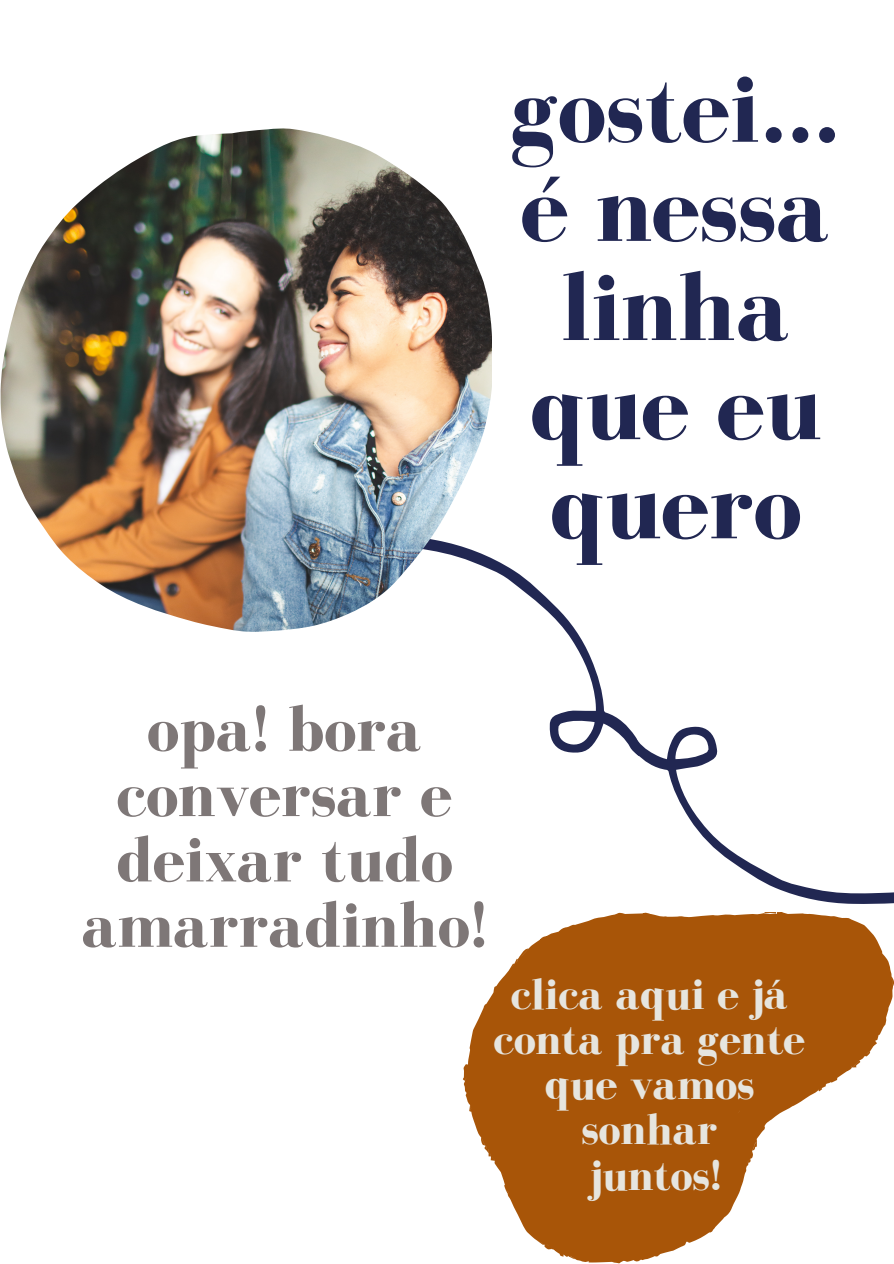
<style>
.page{position:relative;width:894px;height:1264px;background:#fff}
.page>*{position:absolute;margin:0;border:0;box-sizing:border-box;transform-origin:0 0}
.t1{font:700 99.15px/99.1px "Bodoni FLF";color:#212752;text-align:center}
.t2{font:700 66px/65.2px "Bodoni FLF";color:#7e7777;text-align:center}
.t3{font:700 45px/45px "Bodoni FLF";color:#e6e5df;text-align:center}
</style>
<div class="page">
<svg style="left:240px;top:558px;width:367px;height:195px"></svg>
<img style="left:1px;top:128px;width:490px;height:503px">
<svg style="left:600px;top:713px;width:293px;height:191px"></svg>
<svg style="left:463px;top:912px;width:430px;height:351px;fill:#a85508"></svg>
<p class="t1" style="left:510px;top:59px;width:331px">gostei... é nessa linha que eu quero</p>
<p class="t2" style="left:82px;top:696px;width:407px">opa! bora conversar e deixar tudo amarradinho!</p>
<p class="t3" style="left:494px;top:971px;width:313px">clica aqui e já conta pra gente que vamos sonhar</p>
<p class="t3" style="left:590px;top:1151px;width:133px">juntos!</p>
</div>
